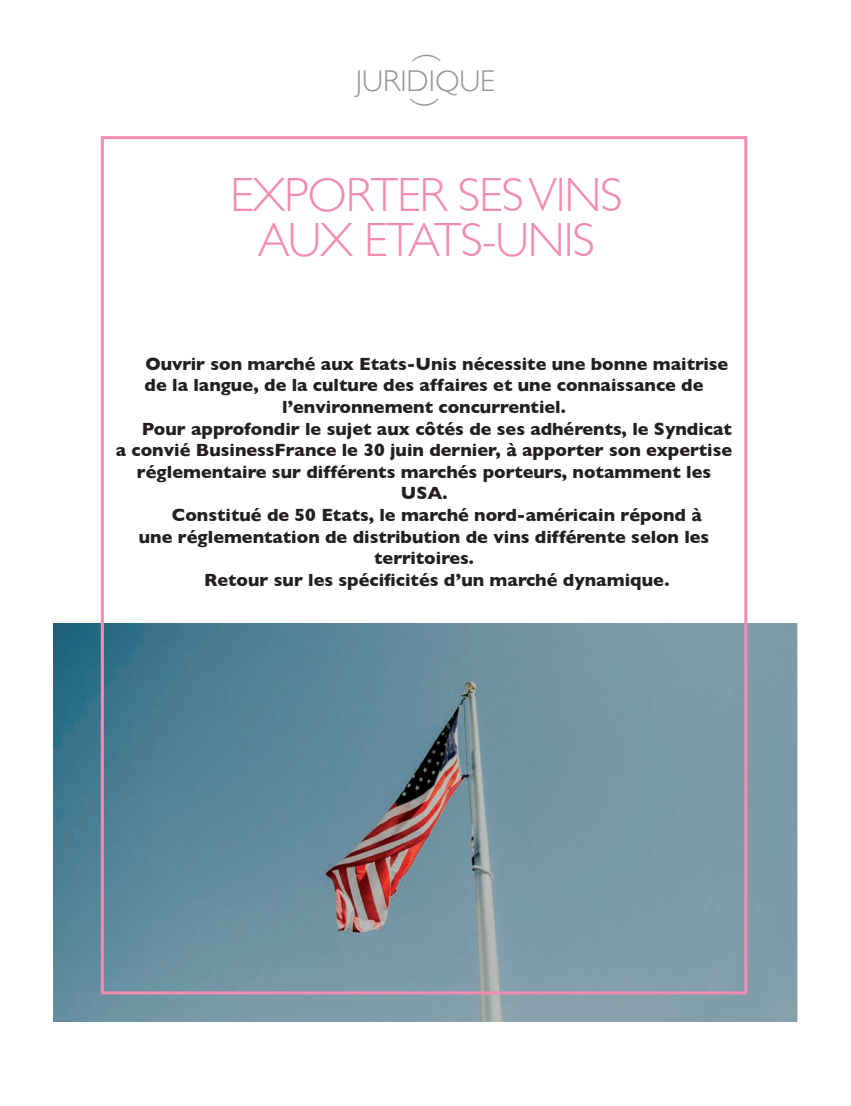
<style>
.page{position:relative;width:851px;height:1106px;background:#fff}
.page>*{position:absolute;margin:0;border:0;box-sizing:border-box;transform-origin:0 0}
.t1{font:300 48px/45px "Gill Sans";letter-spacing:-.025em;color:#f38cb2;text-align:center}
.t2{font:300 30px/25.5px "Gill Sans";color:#939598;text-align:center}
.t3{font:700 18px "Gill Sans";color:#231f20}
</style>
<div class="page">
<img style="left:53px;top:623px;width:743px;height:398px">
<div style="left:101px;top:136px;width:646px;height:858px;border:3px solid #f38cb2"></div>
<h2 class="t2" style="left:356px;top:41px;width:140px">︵<br>JURIDIQUE</h2>
<h2 class="t2" style="left:420px;top:85px;width:29px">︶</h2>
<h1 class="t1" style="left:230px;top:171px;width:394px">EXPORTER SES VINS<br>AUX ETATS-UNIS</h1>
<p class="t3" style="left:145px;top:349px;width:584px">Ouvrir son marché aux Etats-Unis nécessite une bonne maitrise</p>
<p class="t3" style="left:145px;top:371px;width:560px">de la langue, de la culture des affaires et une connaissance de</p>
<p class="t3" style="left:282px;top:392px;width:285px">l’environnement concurrentiel.</p>
<p class="t3" style="left:142px;top:414px;width:591px">Pour approfondir le sujet aux côtés de ses adhérents, le Syndicat</p>
<p class="t3" style="left:116px;top:436px;width:617px">a convié BusinessFrance le 30 juin dernier, à apporter son expertise</p>
<p class="t3" style="left:137px;top:457px;width:575px">réglementaire sur différents marchés porteurs, notamment les</p>
<p class="t3" style="left:400px;top:479px;width:48px">USA.</p>
<p class="t3" style="left:172px;top:500px;width:531px">Constitué de 50 Etats, le marché nord-américain répond à</p>
<p class="t3" style="left:139px;top:522px;width:572px">une réglementation de distribution de vins différente selon les</p>
<p class="t3" style="left:374px;top:544px;width:101px">territoires.</p>
<p class="t3" style="left:204px;top:565px;width:466px">Retour sur les spécificités d’un marché dynamique.</p>
</div>
